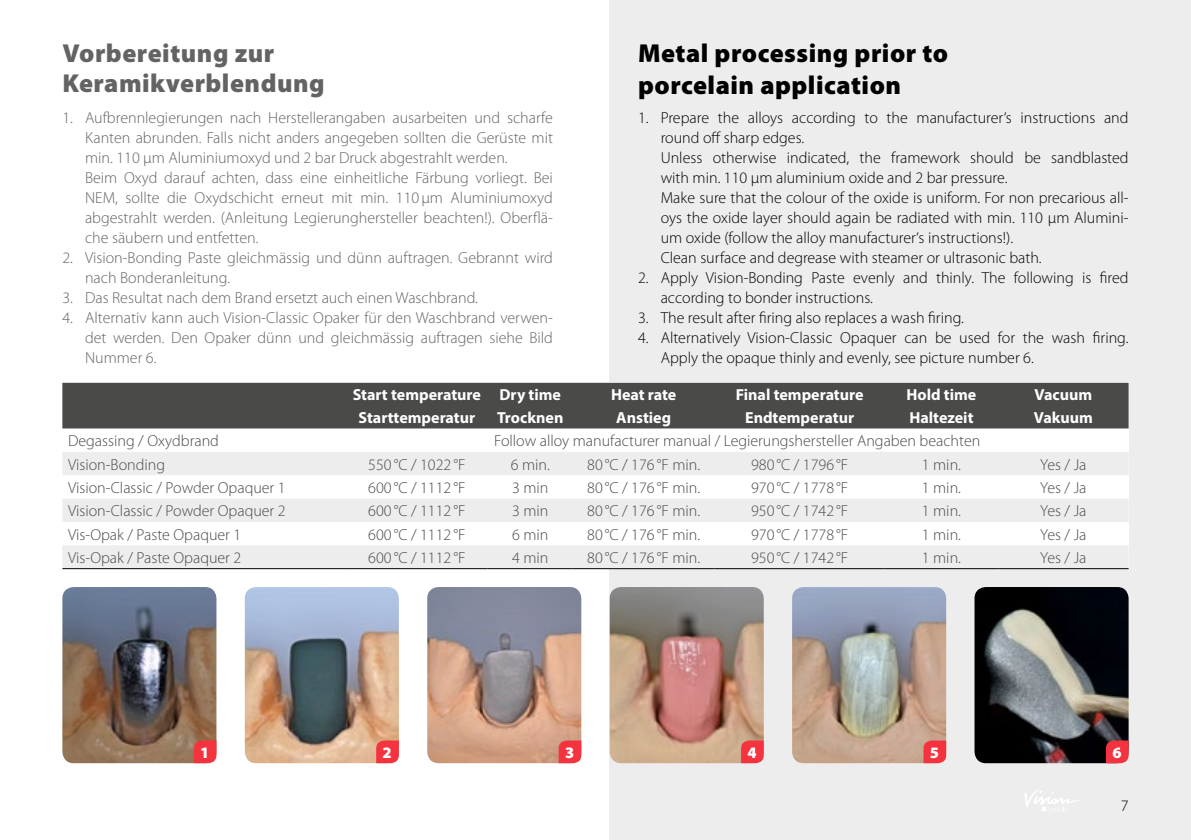
<style>
.page{position:relative;width:1191px;height:840px;background:#fff}
.page>*{position:absolute;margin:0;border:0;box-sizing:border-box;transform-origin:0 0}
.t1{font:900 26px/31.2px "Myriad Pro";letter-spacing:.02em;color:#000}
.t2{font:900 26px/30px "Myriad Pro";letter-spacing:.02em;color:#646363}
.t3{font:300 16px/20px "Myriad Pro";color:#000}
.t4{font:300 16px/20px "Myriad Pro";color:#646363}
.t5{font:300 16px "Myriad Pro";color:#4a4a49}
.t6{font:700 16px/22.4px "Myriad Pro";color:#fff;text-align:center}
.t7{font:900 16px "Myriad Pro";color:#fff}
</style>
<div class="page">
<div style="left:609px;top:0;width:582px;height:839px;background:#ededed"></div>
<svg style="left:1025px;top:790px;width:54px;height:20px"></svg>
<img style="left:62px;top:587px;width:154px;height:175px">
<img style="left:245px;top:587px;width:154px;height:175px">
<img style="left:974px;top:587px;width:154px;height:175px">
<img style="left:792px;top:587px;width:154px;height:175px">
<img style="left:427px;top:587px;width:154px;height:175px">
<img style="left:609px;top:587px;width:154px;height:175px">
<svg style="left:194px;top:740px;width:22px;height:22px"></svg>
<svg style="left:376px;top:740px;width:23px;height:22px"></svg>
<svg style="left:558px;top:740px;width:23px;height:22px"></svg>
<svg style="left:741px;top:740px;width:22px;height:22px"></svg>
<svg style="left:923px;top:740px;width:23px;height:22px"></svg>
<svg style="left:1106px;top:740px;width:22px;height:22px"></svg>
<div style="left:62px;top:382px;width:1066px;height:186px;background:#fff"></div>
<div style="left:62px;top:382px;width:1066px;height:46px;background:#4a4a49"></div>
<svg style="left:62px;top:452px;width:1066px;height:116px;fill:#ededed"></svg>
<hr style="left:62px;top:568px;width:284px;height:1px;background:#000">
<hr style="left:346px;top:568px;width:142px;height:1px;background:#000">
<hr style="left:488px;top:568px;width:85px;height:1px;background:#000">
<hr style="left:573px;top:568px;width:141px;height:1px;background:#000">
<hr style="left:714px;top:568px;width:170px;height:1px;background:#000">
<hr style="left:884px;top:568px;width:114px;height:1px;background:#000">
<hr style="left:998px;top:568px;width:130px;height:1px;background:#000">
<h1 class="t2" style="left:62px;top:39px;width:264px">Vorbereitung zur<br>Keramikverblendung</h1>
<p class="t4" style="left:85px;top:107px;width:469px;text-indent:-23px">1. Aufbrennlegierungen nach Herstellerangaben ausarbeiten und scharfe Kanten abrunden. Falls nicht anders angegeben sollten die Gerüste mit min. 110 μm Aluminiumoxyd und 2 bar Druck abgestrahlt werden.<br>Beim Oxyd darauf achten, dass eine einheitliche Färbung vorliegt. Bei NEM, sollte die Oxydschicht erneut mit min. 110μm Aluminiumoxyd abgestrahlt werden. (Anleitung Legierunghersteller beachten!). Oberflä&shy;che säubern und entfetten.</p>
<p class="t4" style="left:85px;top:247px;width:469px;text-indent:-23px">2. Vision-Bonding Paste gleichmässig und dünn auftragen. Gebrannt wird nach Bonderanleitung.</p>
<p class="t4" style="left:62px;top:287px;width:417px">3. Das Resultat nach dem Brand ersetzt auch einen Waschbrand.</p>
<p class="t4" style="left:85px;top:307px;width:469px;text-align:justify;text-indent:-23px">4. Alternativ kann auch Vision-Classic Opaker für den Waschbrand verwen&shy;det werden. Den Opaker dünn und gleichmässig auftragen siehe Bild Nummer 6.</p>
<h1 class="t1" style="left:638px;top:38px;width:312px">Metal processing prior to porcelain application</h1>
<p class="t3" style="left:660px;top:107px;width:469px;text-indent:-23px">1. Prepare the alloys according to the manufacturer‘s instructions and round off sharp edges.<br>Unless otherwise indicated, the framework should be sandblasted with min. 110 μm aluminium oxide and 2 bar pressure.<br>Make sure that the colour of the oxide is uniform. For non precarious all&shy;oys the oxide layer should again be radiated with min. 110 μm Alumini&shy;um oxide (follow the alloy manufacturer‘s instructions!).<br>Clean surface and degrease with steamer or ultrasonic bath.</p>
<p class="t3" style="left:660px;top:267px;width:469px;text-indent:-23px">2. Apply Vision-Bonding Paste evenly and thinly. The following is fired according to bonder instructions.</p>
<p class="t3" style="left:638px;top:307px;width:327px">3. The result after firing also replaces a wash firing.</p>
<p class="t3" style="left:660px;top:327px;width:469px;text-indent:-23px">4. Alternatively Vision-Classic Opaquer can be used for the wash firing.<br>Apply the opaque thinly and evenly, see picture number 6.</p>
<p class="t6" style="left:353px;top:383px;width:130px">Start temperature<br>Starttemperatur</p>
<p class="t6" style="left:497px;top:383px;width:68px;text-align:left">Dry time<br>Trocknen</p>
<p class="t6" style="left:611px;top:383px;width:67px">Heat rate<br>Anstieg</p>
<p class="t6" style="left:735px;top:383px;width:129px">Final temperature<br>Endtemperatur</p>
<p class="t6" style="left:906px;top:383px;width:71px;text-align:left">Hold time<br>Haltezeit</p>
<p class="t6" style="left:1033px;top:383px;width:61px;text-align:left">Vacuum<br>Vakuum</p>
<p class="t5" style="left:68px;top:432px;width:152px">Degassing / Oxydbrand</p>
<p class="t5" style="left:494px;top:432px;width:488px">Follow alloy manufacturer manual / Legierungshersteller Angaben beachten</p>
<p class="t5" style="left:68px;top:455px;width:99px">Vision-Bonding</p>
<p class="t5" style="left:368px;top:455px;width:99px">550 °C / 1022 °F</p>
<p class="t5" style="left:511px;top:455px;width:41px">6 min.</p>
<p class="t5" style="left:587px;top:455px;width:114px">80 °C / 176 °F min.</p>
<p class="t5" style="left:751px;top:455px;width:99px">980 °C / 1796 °F</p>
<p class="t5" style="left:922px;top:455px;width:41px">1 min.</p>
<p class="t5" style="left:1040px;top:455px;width:48px">Yes / Ja</p>
<p class="t5" style="left:68px;top:478px;width:219px">Vision-Classic / Powder Opaquer 1</p>
<p class="t5" style="left:368px;top:478px;width:99px">600 °C / 1112 °F</p>
<p class="t5" style="left:512px;top:478px;width:38px">3 min</p>
<p class="t5" style="left:587px;top:478px;width:114px">80 °C / 176 °F min.</p>
<p class="t5" style="left:751px;top:478px;width:99px">970 °C / 1778 °F</p>
<p class="t5" style="left:922px;top:478px;width:41px">1 min.</p>
<p class="t5" style="left:1040px;top:478px;width:48px">Yes / Ja</p>
<p class="t5" style="left:68px;top:502px;width:219px">Vision-Classic / Powder Opaquer 2</p>
<p class="t5" style="left:368px;top:502px;width:99px">600 °C / 1112 °F</p>
<p class="t5" style="left:512px;top:502px;width:38px">3 min</p>
<p class="t5" style="left:587px;top:502px;width:114px">80 °C / 176 °F min.</p>
<p class="t5" style="left:751px;top:502px;width:99px">950 °C / 1742 °F</p>
<p class="t5" style="left:922px;top:502px;width:41px">1 min.</p>
<p class="t5" style="left:1040px;top:502px;width:48px">Yes / Ja</p>
<p class="t5" style="left:68px;top:525px;width:175px">Vis-Opak / Paste Opaquer 1</p>
<p class="t5" style="left:368px;top:525px;width:99px">600 °C / 1112 °F</p>
<p class="t5" style="left:512px;top:525px;width:38px">6 min</p>
<p class="t5" style="left:587px;top:525px;width:114px">80 °C / 176 °F min.</p>
<p class="t5" style="left:751px;top:525px;width:99px">970 °C / 1778 °F</p>
<p class="t5" style="left:922px;top:525px;width:41px">1 min.</p>
<p class="t5" style="left:1040px;top:525px;width:48px">Yes / Ja</p>
<p class="t5" style="left:68px;top:548px;width:175px">Vis-Opak / Paste Opaquer 2</p>
<p class="t5" style="left:368px;top:548px;width:99px">600 °C / 1112 °F</p>
<p class="t5" style="left:512px;top:548px;width:38px">4 min</p>
<p class="t5" style="left:587px;top:548px;width:114px">80 °C / 176 °F min.</p>
<p class="t5" style="left:751px;top:548px;width:99px">950 °C / 1742 °F</p>
<p class="t5" style="left:922px;top:548px;width:41px">1 min.</p>
<p class="t5" style="left:1040px;top:548px;width:48px">Yes / Ja</p>
<p class="t7" style="left:200px;top:743px;width:11px">1</p>
<p class="t7" style="left:382px;top:743px;width:11px">2</p>
<p class="t7" style="left:565px;top:743px;width:11px">3</p>
<p class="t7" style="left:747px;top:743px;width:11px">4</p>
<p class="t7" style="left:930px;top:743px;width:11px">5</p>
<p class="t7" style="left:1112px;top:743px;width:11px">6</p>
<p class="t3" style="left:1120px;top:795px;width:9px">7</p>
</div>
